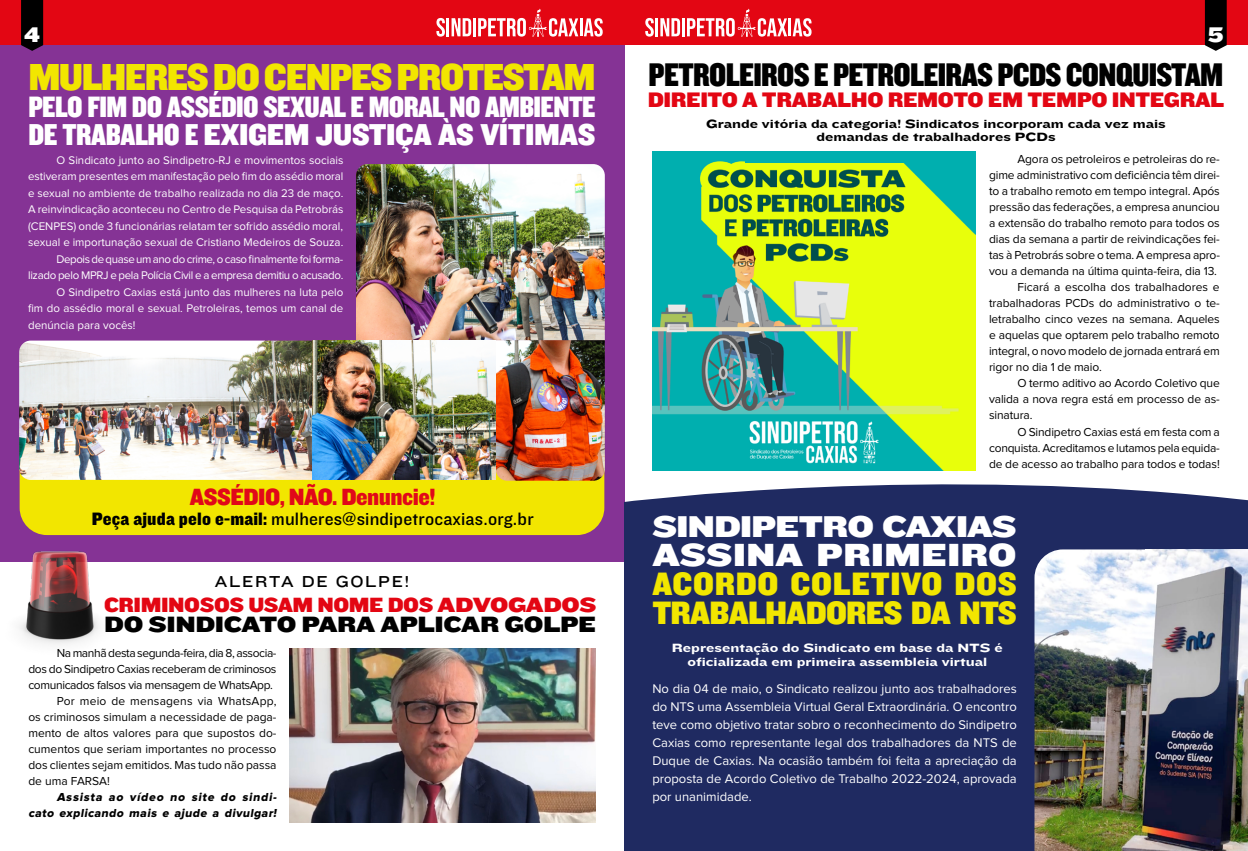
<style>
.page{position:relative;width:1248px;height:851px;background:#fff}
.page>*{position:absolute;margin:0;border:0;box-sizing:border-box;transform-origin:0 0}
.t1{font:39px "Knockout HTF71 Full Middlewt";letter-spacing:-.04em;color:#f2e600}
.t2{font:34px "Knockout HTF70 Full Welterwt";letter-spacing:-.02em;color:#000}
.t3{font:33.6px/29px "Knockout HTF71 Full Middlewt";letter-spacing:-.025em;color:#f2e600}
.t4{font:33.2px "Knockout HTF73 Full Heviweight";letter-spacing:-.005em;color:#fff}
.t5{font:31.4px "Knockout HTF71 Full Middlewt";letter-spacing:-.015em;color:#fff}
.t6{font:31.2px "Knockout HTF73 Full Heviweight";letter-spacing:-.04em;color:#fff}
.t7{font:30.6px "Knockout HTF70 Full Welterwt";letter-spacing:-.02em;color:#fff}
.t8{font:24.4px "Knockout HTF71 Full Middlewt";letter-spacing:-.02em;color:#e10819}
.t9{font:23px "Knockout HTF73 Full Heviweight";letter-spacing:-.02em;color:#000}
.t10{font:22px "Knockout HTF73 Full Heviweight";color:#fff}
.t11{font:21.8px "Knockout HTF72 Full Cruiserwt";letter-spacing:-.02em;color:#e30613}
.t12{font:21.4px "Knockout HTF72 Full Cruiserwt";letter-spacing:-.02em;color:#e30613}
.t13{font:18.6px "Knockout HTF31 Junior Middlewt";letter-spacing:.01em;color:#000}
.t14{font:16.4px "Knockout HTF33 Junior Heviwt";letter-spacing:.1em;color:#000}
.t15{font:13px/18px "Proxima Nova";color:#fff;text-align:justify}
.t16{font:12.4px/13px "Knockout HTF54 Sumo";color:#000;text-align:center}
.t17{font:12.4px/14px "Knockout HTF54 Sumo";color:#fff;text-align:center}
.t18{font:12px "Proxima Nova";letter-spacing:-.01em;color:#000}
.t19{font:12px "Proxima Nova";letter-spacing:-.03em;color:#000}
.t20{font:italic 12px/16px "Proxima Nova Extrabld";color:#000;text-align:right}
.t21{font:12px "Proxima Nova";letter-spacing:-.035em;color:#000}
.t22{font:12px "Proxima Nova";letter-spacing:.015em;color:#000}
.t23{font:11.5px "Proxima Nova";color:#fff}
.t24{font:11.5px "Proxima Nova";letter-spacing:-.03em;color:#fff}
.t25{font:11.5px "Proxima Nova";letter-spacing:-.035em;color:#fff}
.s1{font-family:"Knockout HTF70 Full Welterwt"}
.s2{font-family:"Knockout HTF71 Full Middlewt"}
.s3{font-family:"Knockout HTF73 Full Heviweight"}
</style>
<div class="page">
<div style="left:0;top:0;width:1247px;height:45px;background:#e30613"></div>
<svg style="left:436px;top:18px;width:9px;height:19px"></svg>
<hr style="left:446px;top:18px;width:3px;height:18px;background:#fff">
<svg style="left:451px;top:18px;width:20px;height:18px"></svg>
<hr style="left:473px;top:18px;width:3px;height:18px;background:#fff">
<hr style="left:579px;top:18px;width:3px;height:18px;background:#fff">
<svg style="left:584px;top:18px;width:18px;height:19px"></svg>
<svg style="left:478px;top:9px;width:100px;height:28px"></svg>
<svg style="left:1204px;top:0;width:22px;height:51px"></svg>
<svg style="left:645px;top:18px;width:8px;height:19px"></svg>
<hr style="left:655px;top:18px;width:3px;height:18px;background:#fff">
<svg style="left:660px;top:9px;width:151px;height:28px"></svg>
<div style="left:0;top:45px;width:624px;height:516px;background:#853395"></div>
<div style="left:20px;top:480px;width:584px;height:55px;background:#f2e600"></div>
<img style="left:356px;top:164px;width:248px;height:176px">
<img style="left:19px;top:340px;width:585px;height:140px">
<img style="left:289px;top:648px;width:306px;height:174px">
<img style="left:0;top:522px;width:127px;height:123px">
<img style="left:652px;top:152px;width:323px;height:310px">
<svg style="left:624px;top:462px;width:623px;height:388px;fill:#1f2a61"></svg>
<img style="left:1034px;top:549px;width:213px;height:301px">
<div style="left:745px;top:154px;width:192px;height:9px;background:#00afaf"></div>
<svg style="left:21px;top:0;width:22px;height:51px"></svg>
<h3 class="t10" style="left:24px;top:22px;width:18px">4</h3>
<h1 class="t1" style="left:28px;top:56px;width:568px">MULHERES DO CENPES PROTESTAM</h1>
<h3 class="t7" style="left:28px;top:91px;width:568px">PELO FIM DO ASSÉDIO SEXUAL E MORAL NO AMBIENTE</h3>
<h3 class="t5" style="left:28px;top:118px;width:568px"><span class="s1">DE TRABALHO E</span> EXIGEM JUSTIÇA ÀS VÍTIMAS</h3>
<p class="t23" style="left:56px;top:154px;width:288px">O Sindicato junto ao Sindipetro-RJ e movimentos sociais</p>
<p class="t23" style="left:28px;top:171px;width:317px">estiveram presentes em manifestação pelo fim do assédio moral</p>
<p class="t23" style="left:28px;top:187px;width:317px">e sexual no ambiente de trabalho realizada no dia 23 de maço.</p>
<p class="t23" style="left:28px;top:204px;width:317px">A reinvindicação aconteceu no Centro de Pesquisa da Petrobrás</p>
<p class="t23" style="left:28px;top:220px;width:316px">(CENPES) onde 3 funcionárias relatam ter sofrido assédio moral,</p>
<p class="t23" style="left:28px;top:237px;width:317px">sexual e importunação sexual de Cristiano Medeiros de Souza.</p>
<p class="t25" style="left:56px;top:254px;width:288px">Depois de quase um ano do crime, o caso finalmente foi forma-</p>
<p class="t24" style="left:28px;top:270px;width:317px">lizado pelo MPRJ e pela Polícia Civil e a empresa demitiu o acusado.</p>
<p class="t23" style="left:56px;top:287px;width:288px">O Sindipetro Caxias está junto das mulheres na luta pelo</p>
<p class="t23" style="left:28px;top:303px;width:317px">fim do assédio moral e sexual. Petroleiras, temos um canal de</p>
<p class="t23" style="left:28px;top:320px;width:109px">denúncia para vocês!</p>
<h3 class="t8" style="left:190px;top:483px;width:247px">ASSÉDIO, NÃO. Denuncie!</h3>
<h3 class="t13" style="left:92px;top:508px;width:443px"><span class="s2">Peça ajuda pelo e-mail:</span> mulheres@sindipetrocaxias.org.br</h3>
<h3 class="t14" style="left:215px;top:572px;width:195px">ALERTA DE GOLPE!</h3>
<h3 class="t12" style="left:104px;top:593px;width:494px">CRIMINOSOS USAM NOME DOS <span class="s3">ADVOGADOS</span></h3>
<h3 class="t9" style="left:104px;top:612px;width:493px">DO SINDICATO PARA APLICAR GOLPE</h3>
<p class="t21" style="left:57px;top:647px;width:221px">Na manhã desta segunda-feira, dia 8, associa-</p>
<p class="t19" style="left:28px;top:663px;width:250px">dos do Sindipetro Caxias receberam de criminosos</p>
<p class="t19" style="left:28px;top:679px;width:246px">comunicados falsos via mensagem de WhatsApp.</p>
<p class="t22" style="left:57px;top:695px;width:221px">Por meio de mensagens via WhatsApp,</p>
<p class="t18" style="left:28px;top:711px;width:250px">os criminosos simulam a necessidade de paga-</p>
<p class="t18" style="left:28px;top:727px;width:250px">mento de altos valores para que supostos do-</p>
<p class="t18" style="left:28px;top:743px;width:250px">cumentos que seriam importantes no processo</p>
<p class="t18" style="left:28px;top:759px;width:250px">dos clientes sejam emitidos. Mas tudo não passa</p>
<p class="t18" style="left:28px;top:775px;width:83px">de uma FARSA!</p>
<p class="t20" style="left:28px;top:788px;width:252px">Assista ao vídeo no site do sindi&shy;cato explicando mais e ajude a divulgar!</p>
<h3 class="t10" style="left:1207px;top:22px;width:18px">5</h3>
<h2 class="t2" style="left:648px;top:56px;width:576px">PETROLEIROS E PETROLEIRAS PCDS CONQUISTAM</h2>
<h3 class="t11" style="left:647px;top:87px;width:578px">DIREITO A TRABALHO REMOTO EM TEMPO INTEGRAL</h3>
<p class="t16" style="left:706px;top:117px;width:461px">Grande vitória da categoria! Sindicatos incorporam cada vez mais demandas de trabalhadores PCDs</p>
<p class="t18" style="left:1017px;top:154px;width:204px">Agora os petroleiros e petroleiras do re-</p>
<p class="t18" style="left:988px;top:170px;width:232px">gime administrativo com deficiência têm direi-</p>
<p class="t18" style="left:988px;top:186px;width:232px">to a trabalho remoto em tempo integral. Após</p>
<p class="t18" style="left:988px;top:202px;width:232px">pressão das federações, a empresa anunciou</p>
<p class="t18" style="left:988px;top:218px;width:232px">a extensão do trabalho remoto para todos os</p>
<p class="t18" style="left:988px;top:234px;width:232px">dias da semana a partir de reivindicações fei-</p>
<p class="t18" style="left:988px;top:250px;width:232px">tas à Petrobrás sobre o tema. A empresa apro-</p>
<p class="t18" style="left:988px;top:266px;width:229px">vou a demanda na última quinta-feira, dia 13.</p>
<p class="t18" style="left:1017px;top:282px;width:204px">Ficará a escolha dos trabalhadores e</p>
<p class="t18" style="left:988px;top:298px;width:232px">trabalhadoras PCDs do administrativo o te-</p>
<p class="t18" style="left:988px;top:314px;width:232px">letrabalho cinco vezes na semana. Aqueles</p>
<p class="t18" style="left:988px;top:330px;width:232px">e aquelas que optarem pelo trabalho remoto</p>
<p class="t18" style="left:988px;top:346px;width:232px">integral, o novo modelo de jornada entrará em</p>
<p class="t18" style="left:988px;top:362px;width:114px">rigor no dia 1 de maio.</p>
<p class="t18" style="left:1017px;top:378px;width:204px">O termo aditivo ao Acordo Coletivo que</p>
<p class="t18" style="left:988px;top:394px;width:232px">valida a nova regra está em processo de as-</p>
<p class="t18" style="left:988px;top:410px;width:45px">sinatura.</p>
<p class="t18" style="left:1017px;top:426px;width:204px">O Sindipetro Caxias está em festa com a</p>
<p class="t18" style="left:988px;top:442px;width:232px">conquista. Acreditamos e lutamos pela equida-</p>
<p class="t18" style="left:988px;top:458px;width:232px">de de acesso ao trabalho para todos e todas!</p>
<h3 class="t6" style="left:652px;top:508px;width:366px">SINDIPETRO CAXIAS</h3>
<h3 class="t4" style="left:652px;top:536px;width:366px">ASSINA PRIMEIRO</h3>
<h3 class="t3" style="left:652px;top:569px;width:366px">ACORDO COLETIVO DOS<br>TRABALHADORES DA NTS</h3>
<p class="t17" style="left:671px;top:641px;width:332px">Representação do Sindicato em base da NTS é oficializada em primeira assembleia virtual</p>
<p class="t15" style="left:652px;top:680px;width:366px">No dia 04 de maio, o Sindicato realizou junto aos trabalhadores do NTS uma Assembleia Virtual Geral Extraordinária. O encontro teve como objetivo tratar sobro o reconhecimento do Sindipetro Caxias como representante legal dos trabalhadores da NTS de Duque de Caxias. Na ocasião também foi feita a apreciação da proposta de Acordo Coletivo de Trabalho 2022-2024, aprovada por unanimidade.</p>
</div>
